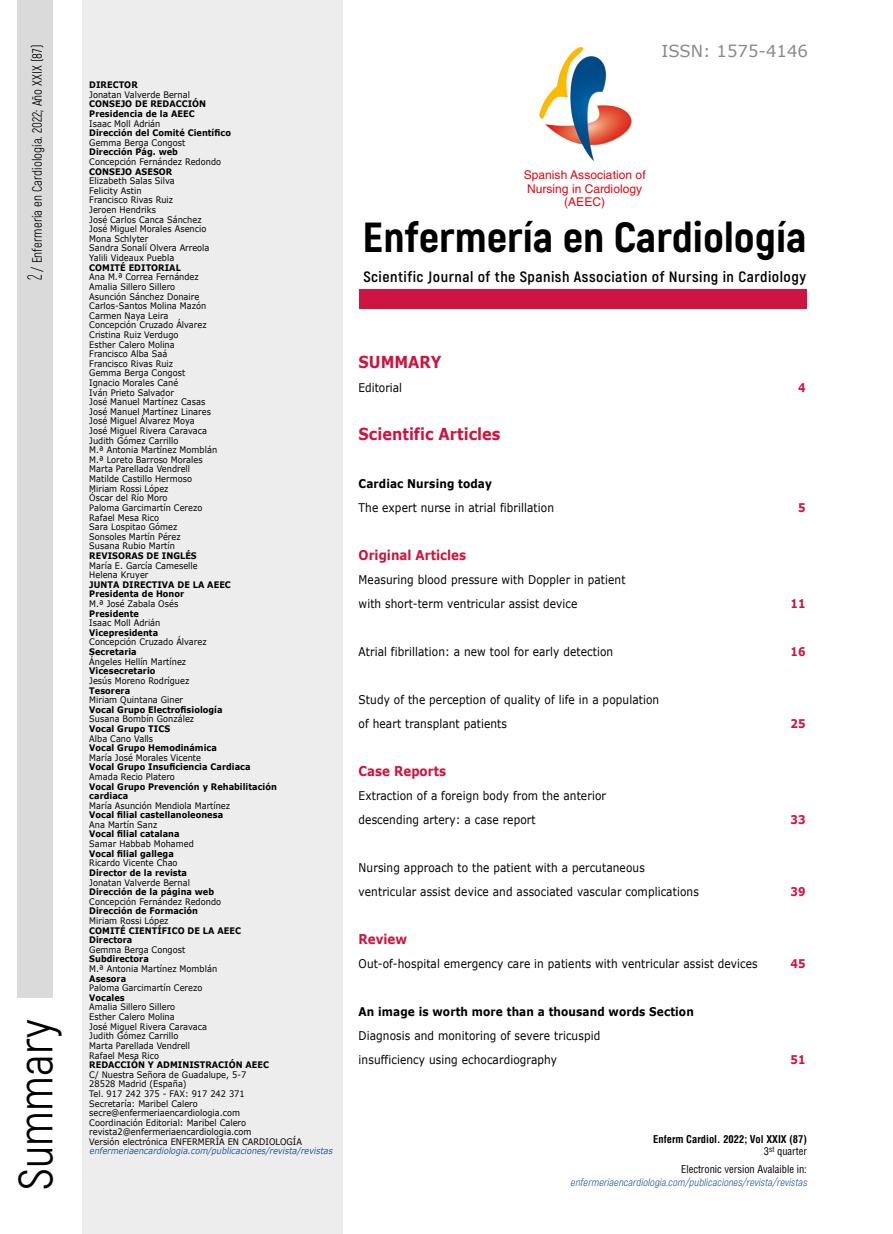
<style>
.page{position:relative;width:893px;height:1234px;background:#fff}
.page>*{position:absolute;margin:0;border:0;box-sizing:border-box;transform-origin:0 0}
.t1{font:48px "Akrobat";letter-spacing:.005em;color:#000}
.t2{font:800 42px "Akrobat";color:#000;scale:1.07 1}
.t3{font:700 16.5px "Verdana";color:#cd1541;scale:.88 1}
.t4{font:16.5px "Verdana";color:#8a8989}
.t5{font:700 15px "Akrobat";letter-spacing:.03em;color:#000;scale:1.06 1}
.t6{font:13.5px "Akrobat";letter-spacing:.005em;color:#000;scale:.95 1}
.t7{font:700 13.5px "Verdana";color:#cd1541;scale:.88 1}
.t8{font:12px/24px "Verdana";letter-spacing:.01em;color:#000;scale:.88 1}
.t9{font:700 12px "Verdana";letter-spacing:.01em;color:#000;scale:.88 1}
.t10{font:12px/13.5px "Helvetica LT Std";letter-spacing:.005em;color:#e30613;text-align:center}
.t11{font:700 12px "Verdana";color:#cd1541;scale:.88 1}
.t12{font:italic 10.5px "Akrobat";color:#275b9b}
.t13{font:700 condensed 10.5px/12px "Helvetica LT Std";color:#000;text-align:right}
.t14{font:condensed 10.5px "Helvetica LT Std";color:#000}
.t15{font:9px/9.6px "Verdana";letter-spacing:.005em;color:#000;scale:.91 1}
.t16{font:700 9px/9.6px "Verdana";letter-spacing:.005em;color:#000;scale:.91 1}
.t17{font:italic 9px "Verdana";color:#275b9b;scale:.9 1}
.s1{font-weight:300;font-size:20.4px}
.s2{font-weight:400}
</style>
<div class="page">
<div style="left:17px;top:0;width:35px;height:997px;background:#dadada"></div>
<img style="left:539px;top:47px;width:93px;height:114px">
<div style="left:360px;top:289px;width:447px;height:19px;background:#cd1541"></div>
<div style="left:82px;top:0;width:260px;height:1233px;background:#ededed"></div>
<h3 class="t6" style="left:29px;top:280px;width:249px;rotate:-90deg"><span class="s1">2</span> / Enfermería en Cardiología. 2022; Año XXIX (87)</h3>
<h3 class="t4" style="left:662px;top:41px;width:148px">ISSN: 1575-4146</h3>
<p class="t16" style="left:89px;top:80px;width:55px">DIRECTOR</p>
<p class="t15" style="left:89px;top:90px;width:112px">Jonatan Valverde Bernal</p>
<p class="t16" style="left:89px;top:99px;width:130px">CONSEJO DE REDACCIÓN<br>Presidencia de la AEEC</p>
<p class="t15" style="left:89px;top:118px;width:80px">Isaac Moll Adrián</p>
<p class="t16" style="left:89px;top:128px;width:157px">Dirección del Comité Científico</p>
<p class="t15" style="left:89px;top:138px;width:107px">Gemma Berga Congost</p>
<p class="t16" style="left:89px;top:147px;width:99px">Dirección Pág. web</p>
<p class="t15" style="left:89px;top:157px;width:146px">Concepción Fernández Redondo</p>
<p class="t16" style="left:89px;top:166px;width:93px">CONSEJO ASESOR</p>
<p class="t15" style="left:89px;top:176px;width:134px">Elizabeth Salas Silva<br>Felicity Astin<br>Francisco Rivas Ruiz<br>Jeroen Hendriks<br>José Carlos Canca Sánchez<br>José Miguel Morales Asencio<br>Mona Schlyter<br>Sandra Sonalí Olvera Arreola<br>Yalili Videaux Puebla</p>
<p class="t16" style="left:89px;top:262px;width:102px">COMITÉ EDITORIAL</p>
<p class="t15" style="left:89px;top:272px;width:142px">Ana M.ª Correa Fernández<br>Amalia Sillero Sillero<br>Asunción Sánchez Donaire<br>Carlos-Santos Molina Mazón<br>Carmen Naya Leira<br>Concepción Cruzado Álvarez<br>Cristina Ruiz Verdugo<br>Esther Calero Molina<br>Francisco Alba Saá<br>Francisco Rivas Ruiz<br>Gemma Berga Congost<br>Ignacio Morales Cané<br>Iván Prieto Salvador<br>José Manuel Martínez Casas<br>José Manuel Martínez Linares<br>José Miguel Álvarez Moya<br>José Miguel Rivera Caravaca<br>Judith Gómez Carrillo<br>M.ª Antonia Martínez Momblán<br>M.ª Loreto Barroso Morales<br>Marta Parellada Vendrell<br>Matilde Castillo Hermoso<br>Miriam Rossi López<br>Óscar del Río Moro<br>Paloma Garcimartín Cerezo<br>Rafael Mesa Rico<br>Sara Lospitao Gómez<br>Sonsoles Martín Pérez<br>Susana Rubio Martín</p>
<p class="t16" style="left:89px;top:551px;width:120px">REVISORAS DE INGLÉS</p>
<p class="t15" style="left:89px;top:560px;width:121px">María E. García Cameselle<br>Helena Kruyer</p>
<p class="t16" style="left:89px;top:579px;width:157px">JUNTA DIRECTIVA DE LA AEEC<br>Presidenta de Honor</p>
<p class="t15" style="left:89px;top:599px;width:99px">M.ª José Zabala Osés</p>
<p class="t16" style="left:89px;top:608px;width:56px">Presidente</p>
<p class="t15" style="left:89px;top:618px;width:80px">Isaac Moll Adrián</p>
<p class="t16" style="left:89px;top:627px;width:77px">Vicepresidenta</p>
<p class="t15" style="left:89px;top:637px;width:131px">Concepción Cruzado Álvarez</p>
<p class="t16" style="left:89px;top:647px;width:54px">Secretaria</p>
<p class="t15" style="left:89px;top:656px;width:108px">Ángeles Hellín Martínez</p>
<p class="t16" style="left:89px;top:666px;width:74px">Vicesecretario</p>
<p class="t15" style="left:89px;top:675px;width:112px">Jesús Moreno Rodríguez</p>
<p class="t16" style="left:89px;top:685px;width:46px">Tesorera</p>
<p class="t15" style="left:89px;top:695px;width:105px">Miriam Quintana Giner</p>
<p class="t16" style="left:89px;top:704px;width:148px">Vocal Grupo Electrofisiología</p>
<p class="t15" style="left:89px;top:714px;width:117px">Susana Bombín González</p>
<p class="t16" style="left:89px;top:723px;width:90px">Vocal Grupo TICS</p>
<p class="t15" style="left:89px;top:733px;width:72px">Alba Cano Valls</p>
<p class="t16" style="left:89px;top:743px;width:142px">Vocal Grupo Hemodinámica</p>
<p class="t15" style="left:89px;top:752px;width:124px">María José Morales Vicente</p>
<p class="t16" style="left:89px;top:762px;width:179px">Vocal Grupo Insuficiencia Cardiaca</p>
<p class="t15" style="left:89px;top:772px;width:96px">Amada Recio Platero</p>
<p class="t16" style="left:89px;top:781px;width:208px">Vocal Grupo Prevención y Rehabilitación cardiaca</p>
<p class="t15" style="left:89px;top:800px;width:156px">María Asunción Mendiola Martínez</p>
<p class="t16" style="left:89px;top:810px;width:149px">Vocal filial castellanoleonesa</p>
<p class="t15" style="left:89px;top:819px;width:76px">Ana Martín Sanz</p>
<p class="t16" style="left:89px;top:829px;width:101px">Vocal filial catalana</p>
<p class="t15" style="left:89px;top:839px;width:117px">Samar Habbab Mohamed</p>
<p class="t16" style="left:89px;top:848px;width:94px">Vocal filial gallega</p>
<p class="t15" style="left:89px;top:858px;width:99px">Ricardo Vicente Chao</p>
<p class="t16" style="left:89px;top:867px;width:109px">Director de la revista</p>
<p class="t15" style="left:89px;top:877px;width:112px">Jonatan Valverde Bernal</p>
<p class="t16" style="left:89px;top:886px;width:139px">Dirección de la página web</p>
<p class="t15" style="left:89px;top:896px;width:146px">Concepción Fernández Redondo</p>
<p class="t16" style="left:89px;top:906px;width:121px">Dirección de Formación</p>
<p class="t15" style="left:89px;top:915px;width:89px">Miriam Rossi López</p>
<p class="t16" style="left:89px;top:925px;width:168px">COMITÉ CIENTÍFICO DE LA AEEC<br>Directora</p>
<p class="t15" style="left:89px;top:944px;width:107px">Gemma Berga Congost</p>
<p class="t16" style="left:89px;top:954px;width:67px">Subdirectora</p>
<p class="t15" style="left:89px;top:963px;width:142px">M.ª Antonia Martínez Momblán</p>
<p class="t16" style="left:89px;top:973px;width:42px">Asesora</p>
<p class="t15" style="left:89px;top:983px;width:126px">Paloma Garcimartín Cerezo</p>
<p class="t16" style="left:89px;top:992px;width:41px">Vocales</p>
<p class="t15" style="left:89px;top:1002px;width:131px">Amalia Sillero Sillero<br>Esther Calero Molina<br>José Miguel Rivera Caravaca<br>Judith Gómez Carrillo<br>Marta Parellada Vendrell<br>Rafael Mesa Rico</p>
<p class="t16" style="left:89px;top:1059px;width:199px">REDACCIÓN Y ADMINISTRACIÓN AEEC</p>
<p class="t15" style="left:89px;top:1069px;width:235px">C/ Nuestra Señora de Guadalupe, 5-7<br>28528 Madrid (España)<br>Tel. 917 242 375 - FAX: 917 242 371<br>Secretaría: Maribel Calero secre@enfermeriaencardiologia.com<br>Coordinación Editorial: Maribel Calero revista2@enfermeriaencardiologia.com<br>Versión electrónica ENFERMERÍA EN CARDIOLOGÍA</p>
<p class="t17" style="left:89px;top:1145px;width:274px">enfermeriaencardiologia.com/publicaciones/revista/revistas</p>
<h3 class="t10" style="left:524px;top:168px;width:124px">Spanish Association of<br>Nursing in Cardiology (AEEC)</h3>
<h2 class="t2" style="left:363px;top:210px;width:417px">Enfermería en Cardiología</h2>
<h3 class="t5" style="left:363px;top:267px;width:419px">Scientific Journal of the Spanish Association of Nursing in Cardiology</h3>
<h3 class="t3" style="left:359px;top:351px;width:96px">SUMMARY</h3>
<h3 class="t8" style="left:359px;top:375px;width:51px">Editorial</h3>
<h3 class="t11" style="left:798px;top:379px;width:10px">4</h3>
<h3 class="t3" style="left:359px;top:423px;width:163px">Scientific Articles</h3>
<h3 class="t9" style="left:359px;top:475px;width:153px">Cardiac Nursing today</h3>
<h3 class="t8" style="left:359px;top:495px;width:224px">The expert nurse in atrial fibrillation</h3>
<h3 class="t11" style="left:798px;top:499px;width:10px">5</h3>
<h3 class="t7" style="left:359px;top:546px;width:124px">Original Articles</h3>
<h3 class="t8" style="left:359px;top:567px;width:305px">Measuring blood pressure with Doppler in patient with short-term ventricular assist device</h3>
<h3 class="t11" style="left:791px;top:595px;width:19px">11</h3>
<h3 class="t8" style="left:359px;top:639px;width:291px">Atrial fibrillation: a new tool for early detection</h3>
<h3 class="t11" style="left:791px;top:643px;width:19px">16</h3>
<h3 class="t8" style="left:359px;top:687px;width:343px">Study of the perception of quality of life in a population of heart transplant patients</h3>
<h3 class="t11" style="left:791px;top:715px;width:19px">25</h3>
<h3 class="t7" style="left:359px;top:762px;width:101px">Case Reports</h3>
<h3 class="t8" style="left:359px;top:783px;width:283px">Extraction of a foreign body from the anterior descending artery: a case report</h3>
<h3 class="t11" style="left:791px;top:811px;width:19px">33</h3>
<h3 class="t8" style="left:359px;top:855px;width:388px">Nursing approach to the patient with a percutaneous ventricular assist device and associated vascular complications</h3>
<h3 class="t11" style="left:791px;top:883px;width:19px">39</h3>
<h3 class="t7" style="left:359px;top:930px;width:57px">Review</h3>
<h3 class="t8" style="left:359px;top:951px;width:455px">Out-of-hospital emergency care in patients with ventricular assist devices</h3>
<h3 class="t11" style="left:791px;top:955px;width:19px">45</h3>
<h3 class="t9" style="left:359px;top:1003px;width:382px">An image is worth more than a thousand words Section</h3>
<h3 class="t8" style="left:359px;top:1023px;width:276px">Diagnosis and monitoring of severe tricuspid insufficiency using echocardiography</h3>
<h1 class="t1" style="left:7px;top:1189px;width:172px;rotate:-90deg">Summary</h1>
<h3 class="t11" style="left:791px;top:1051px;width:19px">51</h3>
<p class="t13" style="left:653px;top:1132px;width:155px">Enferm Cardiol. 2022; Vol XXIX (87)<br><span class="s2">3</span><sup>st</sup> <span class="s2">quarter</span></p>
<p class="t14" style="left:681px;top:1162px;width:127px">Electronic version Avalaible in:</p>
<p class="t12" style="left:570px;top:1175px;width:240px">enfermeriaencardiologia.com/publicaciones/revista/revistas</p>
</div>
